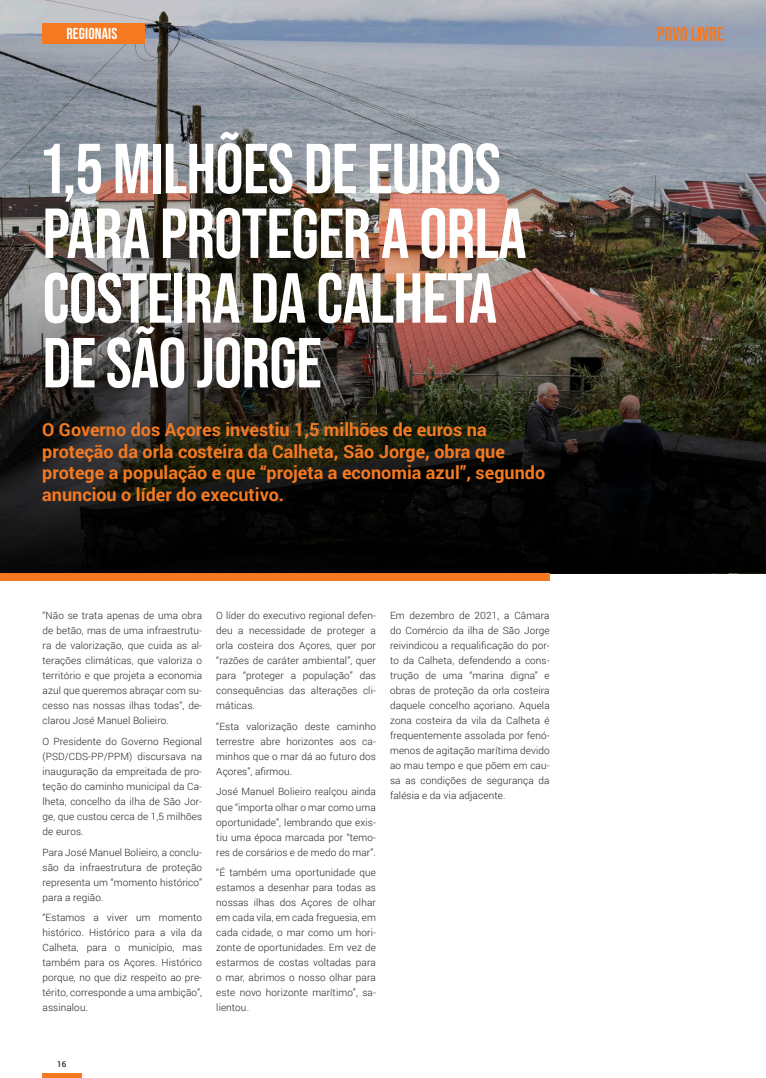
<style>
.page{position:relative;width:766px;height:1078px;background:#fff}
.page>*{position:absolute;margin:0;border:0;box-sizing:border-box;transform-origin:0 0}
.t1{font:700 70.6px/64.7px "Bebas Neue Pro";letter-spacing:-.01em;color:#fff}
.t2{font:700 18px/21.6px "Roboto";color:#f47921}
.t3{font:700 15.8px "Bebas Neue Pro";letter-spacing:.01em;color:#fff}
.t4{font:300 10px/15px "Roboto";letter-spacing:.01em;color:#231f20;text-align:justify}
.t5{font:500 8px "Roboto";color:#231f20}
</style>
<div class="page">
<hr style="left:42px;top:1073px;width:39px;height:4px;background:#f47921">
<img style="left:0;top:0;width:765px;height:282px">
<svg style="left:0;top:282px;width:765px;height:291px;background:#2b251e"></svg>
<div style="left:0;top:573px;width:549px;height:7px;background:#f47921"></div>
<svg style="left:657px;top:27px;width:66px;height:14px"></svg>
<div style="left:43px;top:24px;width:102px;height:20px;background:#f47921"></div>
<p class="t3" style="left:66px;top:25px;width:52px">REGIONAIS</p>
<p class="t1" style="left:43px;top:135px;width:485px">1,5 MILHÕES DE EUROS<br>PARA PROTEGER A ORLA<br>COSTEIRA DA CALHETA<br>DE SÃO JORGE</p>
<p class="t2" style="left:42px;top:418px;width:504px">O Governo dos Açores investiu 1,5 milhões de euros na proteção da orla costeira da Calheta, São Jorge, obra que protege a população e que “projeta a economia azul”, segundo anunciou o líder do executivo.</p>
<p class="t4" style="left:43px;top:607px;width:161px">“Não se trata apenas de uma obra de betão, mas de uma infraestrutu&shy;ra de valorização, que cuida as al&shy;terações climáticas, que valoriza o território e que projeta a economia azul que queremos abraçar com su&shy;cesso nas nossas ilhas todas”, de&shy;clarou José Manuel Bolieiro.</p>
<p class="t4" style="left:43px;top:733px;width:161px">O Presidente do Governo Regional (PSD/CDS-PP/PPM) discursava na inauguração da empreitada de pro&shy;teção do caminho municipal da Ca&shy;lheta, concelho da ilha de São Jor&shy;ge, que custou cerca de 1,5 milhões de euros.</p>
<p class="t4" style="left:43px;top:843px;width:161px">Para José Manuel Bolieiro, a conclu&shy;são da infraestrutura de proteção representa um “momento histórico” para a região.</p>
<p class="t4" style="left:43px;top:909px;width:161px">“Estamos a viver um momento histórico. Histórico para a vila da Calheta, para o município, mas também para os Açores. Histórico porque, no que diz respeito ao pre&shy;térito, corresponde a uma ambição”, assinalou.</p>
<p class="t4" style="left:216px;top:607px;width:161px">O líder do executivo regional defen&shy;deu a necessidade de proteger a orla costeira dos Açores, quer por “razões de caráter ambiental”, quer para “proteger a população” das consequências das alterações cli&shy;máticas.</p>
<p class="t4" style="left:216px;top:718px;width:161px">“Esta valorização deste caminho terrestre abre horizontes aos ca&shy;minhos que o mar dá ao futuro dos Açores”, afirmou.</p>
<p class="t4" style="left:216px;top:783px;width:161px">José Manuel Bolieiro realçou ainda que “importa olhar o mar como uma oportunidade”, lembrando que exis&shy;tiu uma época marcada por “temo&shy;res de corsários e de medo do mar”.</p>
<p class="t4" style="left:216px;top:864px;width:161px">“É também uma oportunidade que estamos a desenhar para todas as nossas ilhas dos Açores de olhar em cada vila, em cada freguesia, em cada cidade, o mar como um hori&shy;zonte de oportunidades. Em vez de estarmos de costas voltadas para o mar, abrimos o nosso olhar para este novo horizonte marítimo”, sa&shy;lientou.</p>
<p class="t4" style="left:390px;top:607px;width:161px">Em dezembro de 2021, a Câmara do Comércio da ilha de São Jorge reivindicou a requalificação do por&shy;to da Calheta, defendendo a cons&shy;trução de uma “marina digna” e obras de proteção da orla costeira daquele concelho açoriano. Aquela zona costeira da vila da Calheta é frequentemente assolada por fenó&shy;menos de agitação marítima devido ao mau tempo e que põem em cau&shy;sa as condições de segurança da falésia e da via adjacente.</p>
<p class="t5" style="left:57px;top:1058px;width:11px">16</p>
</div>
